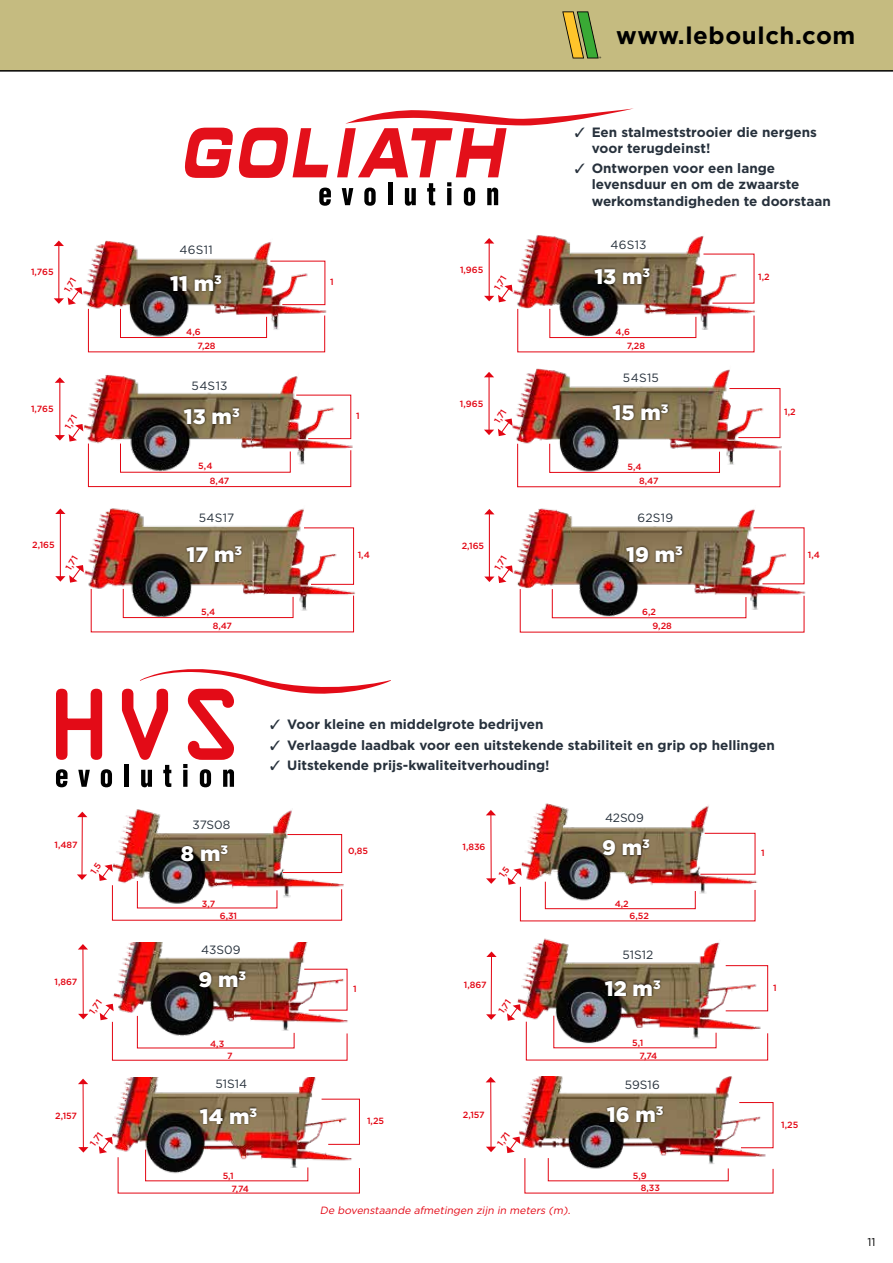
<style>
.page{position:relative;width:893px;height:1263px;background:#fff}
.page>*{position:absolute;margin:0;border:0;box-sizing:border-box;transform-origin:0 0}
.t1{font:700 24px "Gotham";letter-spacing:.025em;color:#000}
.t2{font:900 21px "Gotham";color:#fff}
.t3{font:700 13.5px/16.2px "Gotham";color:#27313c}
.t4{font:12px "Gotham";letter-spacing:.01em;color:#27313c}
.t5{font:11.25px "Gotham";color:#000}
.t6{font:italic 10.5px "Gotham";color:#e30613}
.t7{font:500 9px/14.4px "Gotham";color:#e30613}
</style>
<div class="page">
<img style="left:82px;top:240px;width:245px;height:113px">
<svg style="left:319px;top:188px;width:12px;height:18px"></svg>
<svg style="left:184px;top:128px;width:144px;height:50px"></svg>
<svg style="left:337px;top:108px;width:296px;height:98px"></svg>
<img style="left:524px;top:235px;width:231px;height:110px">
<img style="left:92px;top:374px;width:261px;height:112px">
<img style="left:84px;top:508px;width:271px;height:125px">
<img style="left:513px;top:508px;width:293px;height:125px">
<img style="left:517px;top:345px;width:265px;height:132px">
<img style="left:122px;top:809px;width:222px;height:109px">
<svg style="left:56px;top:769px;width:12px;height:18px"></svg>
<svg style="left:78px;top:770px;width:12px;height:17px"></svg>
<svg style="left:101px;top:769px;width:11px;height:18px"></svg>
<svg style="left:56px;top:688px;width:47px;height:72px"></svg>
<svg style="left:121px;top:669px;width:270px;height:118px"></svg>
<img style="left:531px;top:803px;width:227px;height:114px">
<img style="left:122px;top:942px;width:226px;height:102px">
<img style="left:517px;top:938px;width:240px;height:66px">
<img style="left:121px;top:1077px;width:239px;height:22px">
<img style="left:527px;top:1077px;width:206px;height:25px">
<div style="left:0;top:0;width:893px;height:72px;background:#c5bb80"></div>
<svg style="left:562px;top:11px;width:39px;height:47px;background:#9ca44c"></svg>
<img style="left:88px;top:261px;width:237px;height:91px">
<hr style="left:489px;top:243px;width:1px;height:54px;background:#e30613">
<img style="left:484px;top:254px;width:270px;height:98px">
<svg style="left:484px;top:238px;width:10px;height:6px"></svg>
<img style="left:520px;top:527px;width:284px;height:105px">
<img style="left:91px;top:527px;width:263px;height:105px">
<hr style="left:489px;top:513px;width:1px;height:64px;background:#e30613">
<svg style="left:484px;top:565px;width:29px;height:18px"></svg>
<svg style="left:484px;top:509px;width:10px;height:5px"></svg>
<hr style="left:60px;top:513px;width:1px;height:64px;background:#e30613">
<svg style="left:55px;top:565px;width:29px;height:18px"></svg>
<svg style="left:55px;top:508px;width:10px;height:6px"></svg>
<hr style="left:58px;top:245px;width:1px;height:54px;background:#e30613">
<svg style="left:54px;top:287px;width:28px;height:18px"></svg>
<svg style="left:54px;top:241px;width:10px;height:5px"></svg>
<hr style="left:59px;top:382px;width:1px;height:54px;background:#e30613">
<img style="left:55px;top:395px;width:296px;height:92px">
<svg style="left:55px;top:377px;width:10px;height:6px"></svg>
<hr style="left:488px;top:376px;width:2px;height:55px;background:#e30613">
<img style="left:484px;top:388px;width:296px;height:99px">
<svg style="left:484px;top:372px;width:10px;height:5px"></svg>
<div style="left:168px;top:273px;width:56px;height:20px;background:#000;opacity:.75"></div>
<div style="left:184px;top:544px;width:60px;height:20px;background:#000;opacity:.75"></div>
<div style="left:592px;top:266px;width:60px;height:21px;background:#000;opacity:.75"></div>
<div style="left:624px;top:544px;width:61px;height:21px;background:#000;opacity:.75"></div>
<div style="left:182px;top:406px;width:59px;height:21px;background:#000;opacity:.75"></div>
<div style="left:610px;top:402px;width:60px;height:20px;background:#000;opacity:.75"></div>
<hr style="left:82px;top:816px;width:1px;height:59px;background:#e30613">
<svg style="left:77px;top:812px;width:10px;height:5px"></svg>
<hr style="left:490px;top:814px;width:2px;height:65px;background:#e30613">
<svg style="left:486px;top:810px;width:10px;height:5px"></svg>
<img style="left:100px;top:969px;width:247px;height:91px">
<hr style="left:82px;top:948px;width:2px;height:67px;background:#e30613">
<svg style="left:78px;top:1014px;width:10px;height:5px"></svg>
<svg style="left:78px;top:944px;width:10px;height:5px"></svg>
<div style="left:726px;top:965px;width:42px;height:46px;border:1px solid #e30613"></div>
<img style="left:507px;top:1004px;width:261px;height:56px">
<hr style="left:491px;top:956px;width:1px;height:59px;background:#e30613">
<svg style="left:486px;top:1014px;width:10px;height:6px"></svg>
<svg style="left:486px;top:951px;width:11px;height:6px"></svg>
<img style="left:99px;top:1099px;width:261px;height:94px">
<hr style="left:83px;top:1083px;width:1px;height:65px;background:#e30613">
<svg style="left:78px;top:1147px;width:10px;height:5px"></svg>
<svg style="left:78px;top:1079px;width:10px;height:5px"></svg>
<img style="left:506px;top:1102px;width:267px;height:91px">
<hr style="left:490px;top:1081px;width:1px;height:67px;background:#e30613">
<svg style="left:486px;top:1147px;width:10px;height:5px"></svg>
<svg style="left:486px;top:1077px;width:10px;height:5px"></svg>
<div style="left:603px;top:978px;width:59px;height:19px;background:#000;opacity:.75"></div>
<div style="left:198px;top:1106px;width:60px;height:19px;background:#000;opacity:.75"></div>
<div style="left:198px;top:969px;width:49px;height:20px;background:#000;opacity:.75"></div>
<div style="left:605px;top:1105px;width:60px;height:19px;background:#000;opacity:.75"></div>
<img style="left:486px;top:833px;width:269px;height:88px">
<img style="left:77px;top:834px;width:265px;height:86px">
<h1 class="t1" style="left:616px;top:21px;width:241px">www.leboulch.com</h1>
<p class="t7" style="left:31px;top:265px;width:24px">1,765</p>
<p class="t7" style="left:60px;top:287px;width:16px;rotate:-59deg">1,71</p>
<p class="t7" style="left:31px;top:402px;width:24px">1,765</p>
<p class="t7" style="left:61px;top:424px;width:16px;rotate:-59deg">1,71</p>
<p class="t4" style="left:179px;top:243px;width:35px">46S11</p>
<h2 class="t2" style="left:170px;top:271px;width:53px">11 m<sup>3</sup></h2>
<p class="t7" style="left:330px;top:275px;width:5px">1</p>
<p class="t7" style="left:460px;top:262px;width:25px">1,965</p>
<p class="t7" style="left:490px;top:285px;width:16px;rotate:-59deg">1,71</p>
<p class="t3" style="left:592px;top:123px;width:227px;text-indent:-17px">✓ Een stalmeststrooier die nergens voor terugdeinst!</p>
<p class="t3" style="left:592px;top:160px;width:241px;text-indent:-17px">✓ Ontworpen voor een lange levensduur en om de zwaarste werkomstandigheden te doorstaan</p>
<p class="t4" style="left:610px;top:238px;width:38px">46S13</p>
<h2 class="t2" style="left:594px;top:265px;width:57px">13 m<sup>3</sup></h2>
<p class="t7" style="left:758px;top:270px;width:13px">1,2</p>
<p class="t7" style="left:197px;top:324px;width:20px;text-indent:-11px">4,6<br>7,28</p>
<p class="t7" style="left:627px;top:324px;width:20px;text-indent:-11px">4,6<br>7,28</p>
<p class="t4" style="left:192px;top:379px;width:37px">54S13</p>
<p class="t4" style="left:623px;top:371px;width:37px">54S15</p>
<p class="t7" style="left:460px;top:396px;width:25px">1,965</p>
<h2 class="t2" style="left:184px;top:404px;width:57px">13 m<sup>3</sup></h2>
<h2 class="t2" style="left:613px;top:400px;width:57px">15 m<sup>3</sup></h2>
<p class="t7" style="left:490px;top:419px;width:16px;rotate:-59deg">1,71</p>
<p class="t7" style="left:356px;top:408px;width:5px">1</p>
<p class="t7" style="left:210px;top:459px;width:21px;text-indent:-12px">5,4<br>8,47</p>
<p class="t7" style="left:639px;top:459px;width:21px;text-indent:-12px">5,4<br>8,47</p>
<p class="t4" style="left:199px;top:511px;width:37px">54S17</p>
<p class="t4" style="left:637px;top:511px;width:37px">62S19</p>
<p class="t7" style="left:784px;top:404px;width:13px">1,2</p>
<p class="t7" style="left:32px;top:538px;width:24px">2,165</p>
<p class="t7" style="left:462px;top:538px;width:24px">2,165</p>
<h2 class="t2" style="left:626px;top:542px;width:58px">19 m<sup>3</sup></h2>
<h2 class="t2" style="left:187px;top:542px;width:57px">17 m<sup>3</sup></h2>
<p class="t7" style="left:358px;top:547px;width:14px">1,4</p>
<p class="t7" style="left:808px;top:547px;width:14px">1,4</p>
<p class="t7" style="left:61px;top:565px;width:16px;rotate:-59deg">1,71</p>
<p class="t7" style="left:490px;top:566px;width:16px;rotate:-59deg">1,71</p>
<p class="t7" style="left:213px;top:604px;width:21px;text-indent:-12px">5,4<br>8,47</p>
<p class="t7" style="left:652px;top:604px;width:21px;text-indent:-10px">6,2<br>9,28</p>
<p class="t3" style="left:270px;top:716px;width:275px">✓ Voor kleine en middelgrote bedrijven</p>
<p class="t3" style="left:270px;top:736px;width:506px">✓ Verlaagde laadbak voor een uitstekende stabiliteit en grip op hellingen</p>
<p class="t3" style="left:270px;top:757px;width:281px">✓ Uitstekende prijs-kwaliteitverhouding!</p>
<p class="t4" style="left:192px;top:818px;width:40px">37S08</p>
<p class="t4" style="left:605px;top:811px;width:40px">42S09</p>
<p class="t7" style="left:54px;top:837px;width:25px">1,487</p>
<h2 class="t2" style="left:181px;top:841px;width:49px">8 m<sup>3</sup></h2>
<p class="t7" style="left:348px;top:844px;width:22px">0,85</p>
<p class="t7" style="left:462px;top:839px;width:25px">1,836</p>
<h2 class="t2" style="left:602px;top:836px;width:49px">9 m<sup>3</sup></h2>
<p class="t7" style="left:761px;top:846px;width:5px">1</p>
<p class="t7" style="left:202px;top:896px;width:15px">3,7</p>
<p class="t7" style="left:615px;top:896px;width:16px">4,2</p>
<p class="t7" style="left:220px;top:908px;width:19px">6,31</p>
<p class="t7" style="left:629px;top:909px;width:21px">6,52</p>
<p class="t4" style="left:201px;top:943px;width:41px">43S09</p>
<p class="t4" style="left:622px;top:948px;width:32px">51S12</p>
<p class="t7" style="left:55px;top:974px;width:24px">1,867</p>
<h2 class="t2" style="left:198px;top:967px;width:49px">9 m<sup>3</sup></h2>
<h2 class="t2" style="left:605px;top:976px;width:57px">12 m<sup>3</sup></h2>
<p class="t7" style="left:464px;top:977px;width:24px">1,867</p>
<p class="t7" style="left:353px;top:981px;width:5px">1</p>
<p class="t7" style="left:773px;top:980px;width:5px">1</p>
<p class="t7" style="left:85px;top:1008px;width:16px;rotate:-54deg">1,71</p>
<p class="t7" style="left:494px;top:1008px;width:16px;rotate:-55deg">1,71</p>
<p class="t7" style="left:210px;top:1036px;width:16px">4,3</p>
<p class="t7" style="left:632px;top:1035px;width:13px">5,1</p>
<p class="t7" style="left:227px;top:1048px;width:7px">7</p>
<p class="t7" style="left:640px;top:1048px;width:19px">7,74</p>
<p class="t4" style="left:215px;top:1077px;width:33px">51S14</p>
<p class="t4" style="left:625px;top:1078px;width:36px">59S16</p>
<p class="t7" style="left:55px;top:1108px;width:23px">2,157</p>
<h2 class="t2" style="left:200px;top:1104px;width:59px">14 m<sup>3</sup></h2>
<h2 class="t2" style="left:607px;top:1102px;width:58px">16 m<sup>3</sup></h2>
<p class="t7" style="left:463px;top:1107px;width:23px">2,157</p>
<p class="t7" style="left:367px;top:1113px;width:19px">1,25</p>
<p class="t7" style="left:781px;top:1117px;width:19px">1,25</p>
<p class="t7" style="left:86px;top:1141px;width:16px;rotate:-54deg">1,71</p>
<p class="t7" style="left:493px;top:1140px;width:16px;rotate:-54deg">1,71</p>
<p class="t7" style="left:223px;top:1169px;width:13px">5,1</p>
<p class="t7" style="left:633px;top:1169px;width:15px">5,9</p>
<p class="t7" style="left:231px;top:1181px;width:19px">7,74</p>
<p class="t7" style="left:641px;top:1181px;width:21px">8,33</p>
<p class="t6" style="left:320px;top:1204px;width:254px">De bovenstaande afmetingen zijn in meters (m).</p>
<p class="t5" style="left:867px;top:1235px;width:10px">11</p>
</div>
